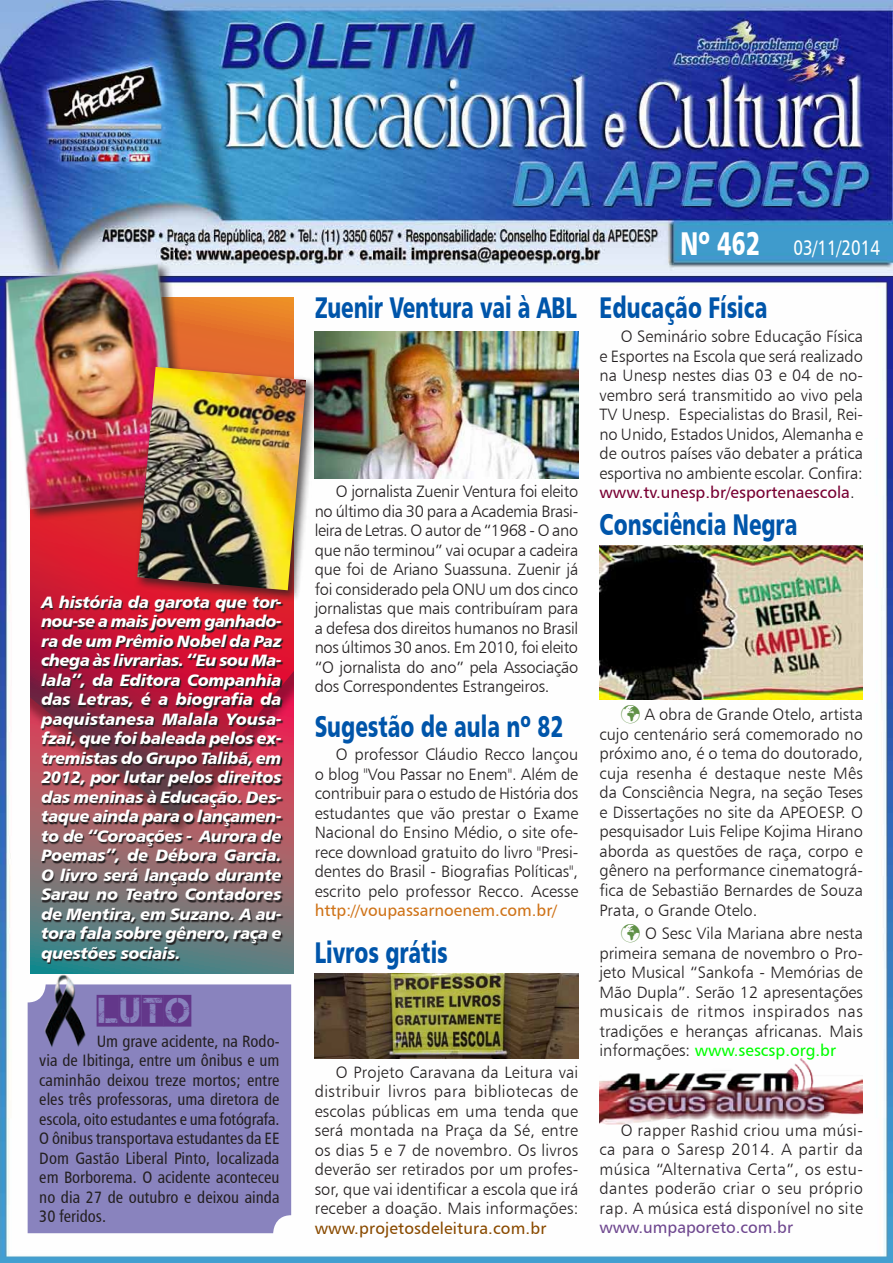
<style>
.page{position:relative;width:893px;height:1263px;background:#fff}
.page>*{position:absolute;margin:0;border:0;box-sizing:border-box;transform-origin:0 0}
.t1{font:36px "Captureit 2";color:#63378a}
.t2{font:30px "Humanist 777 BT Black B";color:#05a;scale:.7 1}
.t3{font:21px "Humanist 777 BT Roman B";color:#fff;scale:.8 1}
.t4{font:16.5px/19.5px "Humanist 777 BT Light B";letter-spacing:.005em;color:#231f20;text-align:justify}
.t5{font:16.5px/19.5px "Humanist 777 BT Black Italic B";letter-spacing:-.02em;color:#fff;text-align:justify}
.t6{font:16.5px/19.5px "Humanist 777 BT Roman Condensed B";color:#231f20;text-align:justify}
.t7{font:16.5px "Humanist 777 BT Roman B";color:#780032}
.t8{font:16.5px "Humanist 777 BT Roman B";color:#cf7318}
.t9{font:16.5px "Humanist 777 BT Roman B";color:#0f0}
.t10{font:16.5px "Humanist 777 BT Roman B";letter-spacing:.01em;color:#894a00}
.t11{font:16.5px "Humanist 777 BT Roman B";color:#6e478f}
.s1{font-family:"Humanist 777 BT Black B";font-size:33px}
.s2{font-family:"Humanist 777 BT Light B";color:#231f20}
.s3{color:#5f9046}
</style>
<div class="page">
<img style="left:0;top:0;width:893px;height:1262px">
<svg style="left:30px;top:298px;width:264px;height:675px;background:#a47854"></svg>
<svg style="left:30px;top:357px;width:264px;height:459px;background:#d12738"></svg>
<svg style="left:42px;top:597px;width:241px;height:367px;background:#7d3b48"></svg>
<img style="left:599px;top:1059px;width:264px;height:66px">
<div style="left:3px;top:261px;width:193px;height:260px;background:#231f20;opacity:.75"></div>
<img style="left:0;top:261px;width:199px;height:250px">
<img style="left:599px;top:546px;width:264px;height:153px">
<img style="left:315px;top:973px;width:263px;height:86px">
<img style="left:315px;top:332px;width:263px;height:147px">
<div style="left:134px;top:364px;width:184px;height:238px;background:#231f20;opacity:.75"></div>
<img style="left:137px;top:367px;width:169px;height:223px">
<div style="left:28px;top:984px;width:263px;height:249px;background:#8983be"></div>
<img style="left:37px;top:972px;width:55px;height:78px">
<p class="t5" style="left:41px;top:592px;width:242px">A história da garota que tor&shy;nou-se a mais jovem ganhado&shy;ra de um Prêmio Nobel da Paz chega às livrarias. “Eu sou Ma&shy;lala”, da Editora Companhia das Letras, é a biografia da paquistanesa Malala Yousa&shy;fzai, que foi baleada pelos ex&shy;tremistas do Grupo Talibã, em 2012, por lutar pelos direitos das meninas à Educação. Des&shy;taque ainda para o lançamen&shy;to de “Coroações - Aurora de Poemas”, de Débora Garcia.<br>O livro será lançado durante Sarau no Teatro Contadores de Mentira, em Suzano. A au&shy;tora fala sobre gênero, raça e questões sociais.</p>
<h1 class="t1" style="left:97px;top:994px;width:96px">LUTO</h1>
<p class="t6" style="left:39px;top:1031px;width:242px;text-indent:57px">Um grave acidente, na Rodo&shy;via de Ibitinga, entre um ônibus e um caminhão deixou treze mortos; entre eles três professoras, uma diretora de escola, oito estudantes e uma fotógrafa.<br>O ônibus transportava estudantes da EE Dom Gastão Liberal Pinto, localizada em Borborema. O acidente aconteceu no dia 27 de outubro e deixou ainda 30 feridos.</p>
<h2 class="t2" style="left:315px;top:289px;width:376px">Zuenir Ventura vai à ABL</h2>
<p class="t4" style="left:315px;top:482px;width:265px;text-indent:21px">O jornalista Zuenir Ventura foi eleito no último dia 30 para a Academia Brasi&shy;leira de Letras. O autor de “1968 - O ano que não terminou” vai ocupar a cadeira que foi de Ariano Suassuna. Zuenir já foi considerado pela ONU um dos cinco jornalistas que mais contribuíram para a defesa dos direitos humanos no Brasil nos últimos 30 anos. Em 2010, foi eleito “O jornalista do ano” pela Associação dos Correspondentes Estrangeiros.</p>
<h2 class="t2" style="left:315px;top:707px;width:357px">Sugestão de aula nº 82</h2>
<p class="t4" style="left:315px;top:745px;width:265px;text-indent:21px">O professor Cláudio Recco lançou o blog "Vou Passar no Enem". Além de contribuir para o estudo de História dos estudantes que vão prestar o Exame Nacional do Ensino Médio, o site ofe&shy;rece download gratuito do livro "Presi&shy;dentes do Brasil - Biografias Políticas", escrito pelo professor Recco. Acesse</p>
<p class="t8" style="left:315px;top:900px;width:244px">http://voupassarnoenem.com.br/</p>
<h2 class="t2" style="left:315px;top:933px;width:191px">Livros grátis</h2>
<p class="t4" style="left:315px;top:1062px;width:265px;text-indent:21px">O Projeto Caravana da Leitura vai distribuir livros para bibliotecas de escolas públicas em uma tenda que será montada na Praça da Sé, entre os dias 5 e 7 de novembro. Os livros deverão ser retirados por um profes&shy;sor, que vai identificar a escola que irá receber a doação. Mais informações:</p>
<p class="t10" style="left:315px;top:1218px;width:233px">www.projetosdeleitura.com.br</p>
<p class="t3" style="left:680px;top:235px;width:251px"><span class="s1">Nº 462</span> 03/11/2014</p>
<h2 class="t2" style="left:600px;top:289px;width:241px">Educação Física</h2>
<p class="t4" style="left:600px;top:326px;width:265px;text-indent:21px">O Seminário sobre Educação Física e Esportes na Escola que será realizado na Unesp nestes dias 03 e 04 de no&shy;vembro será transmitido ao vivo pela TV Unesp. Especialistas do Brasil, Rei&shy;no Unido, Estados Unidos, Alemanha e de outros países vão debater a prática esportiva no ambiente escolar. Confira:</p>
<p class="t7" style="left:600px;top:482px;width:257px">www.tv.unesp.br/esportenaescola<span class="s2">.</span></p>
<h2 class="t2" style="left:599px;top:505px;width:284px">Consciência Negra</h2>
<p class="t4" style="left:599px;top:705px;width:265px;text-indent:21px"><span class="s3">✓</span> A obra de Grande Otelo, artista cujo centenário será comemorado no próximo ano, é o tema do doutorado, cuja resenha é destaque neste Mês da Consciência Negra, na seção Teses e Dissertações no site da APEOESP. O pesquisador Luis Felipe Kojima Hirano aborda as questões de raça, corpo e gênero na performance cinematográ&shy;fica de Sebastião Bernardes de Souza Prata, o Grande Otelo.</p>
<p class="t4" style="left:599px;top:923px;width:265px;text-indent:21px"><span class="s3">✓</span> O Sesc Vila Mariana abre nesta primeira semana de novembro o Pro&shy;jeto Musical “Sankofa - Memórias de Mão Dupla”. Serão 12 apresentações musicais de ritmos inspirados nas tradições e heranças africanas. Mais</p>
<p class="t9" style="left:599px;top:1040px;width:238px"><span class="s2">informações:</span> www.sescsp.org.br</p>
<p class="t4" style="left:599px;top:1120px;width:265px;text-indent:21px">O rapper Rashid criou uma músi&shy;ca para o Saresp 2014. A partir da música “Alternativa Certa”, os estu&shy;dantes poderão criar o seu próprio rap. A música está disponível no site</p>
<p class="t11" style="left:599px;top:1217px;width:195px">www.umpaporeto.com.br</p>
</div>
